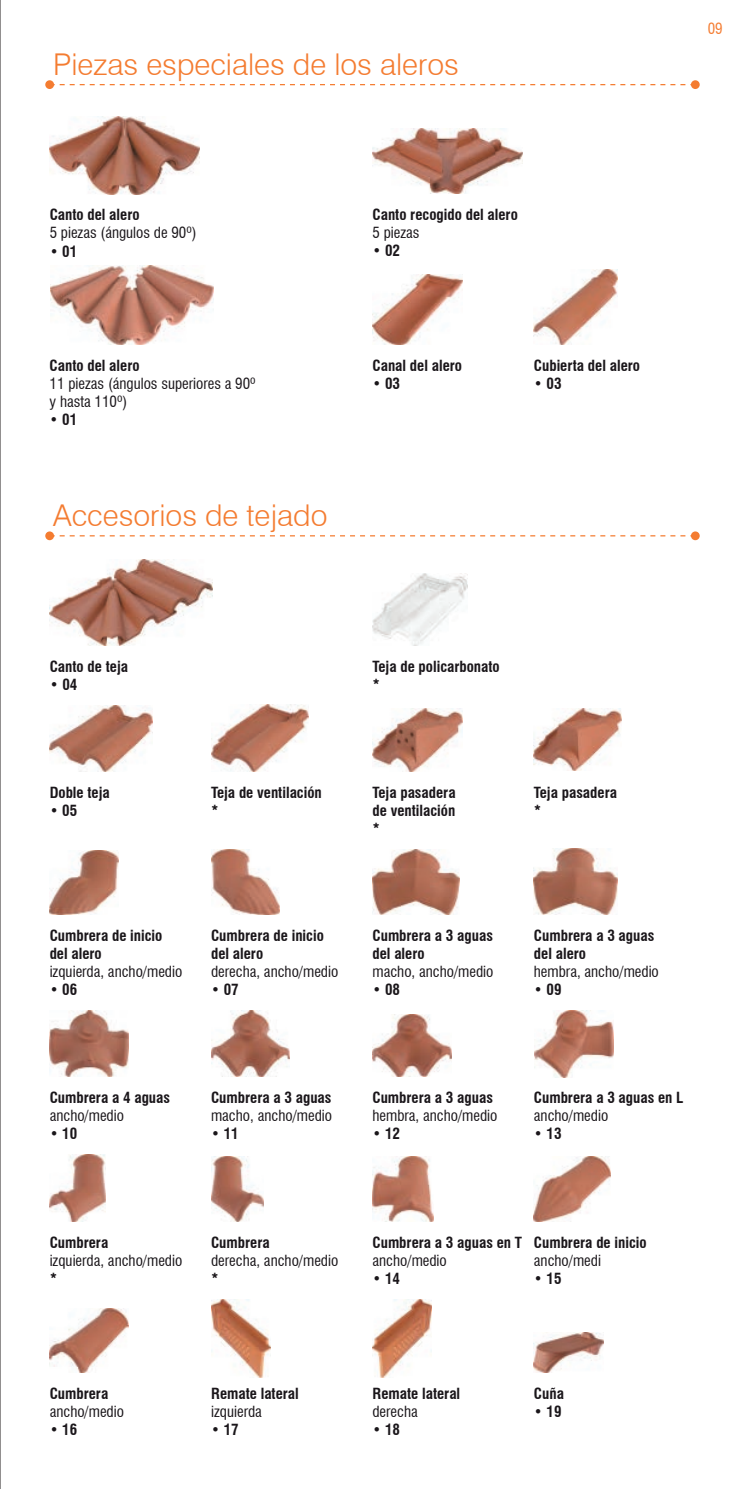
<style>
.page{position:relative;width:745px;height:1489px;background:#fff}
.page>*{position:absolute;margin:0;border:0;box-sizing:border-box;transform-origin:0 0}
.t1{font:300 30px "Swiss 721 BT";color:#f47c31}
.t2{font:700 condensed 15px/18px "Swiss 721 BT";color:#1a161a}
.t3{font:condensed 15px/18px "Swiss 721 BT";color:#1a161a}
.t4{font:condensed 15px "Swiss 721 BT";color:#f47c31}
</style>
<div class="page">
<hr style="left:0;top:0;width:1px;height:1488px;background:#231f20">
<img style="left:50px;top:265px;width:163px;height:80px">
<img style="left:50px;top:559px;width:163px;height:86px">
<img style="left:372px;top:574px;width:95px;height:71px">
<svg style="left:54px;top:535px;width:632px;height:1px"></svg>
<div style="left:45px;top:531px;width:9px;height:9px;background:#f47c31;border-radius:50%"></div>
<svg style="left:690px;top:531px;width:9px;height:9px"></svg>
<img style="left:50px;top:1010px;width:79px;height:66px">
<img style="left:211px;top:1010px;width:78px;height:66px">
<img style="left:372px;top:1014px;width:79px;height:62px">
<img style="left:534px;top:1010px;width:78px;height:66px">
<img style="left:533px;top:1156px;width:77px;height:65px">
<img style="left:49px;top:1154px;width:57px;height:67px">
<img style="left:211px;top:1156px;width:52px;height:65px">
<img style="left:372px;top:1156px;width:61px;height:65px">
<img style="left:50px;top:1308px;width:78px;height:64px">
<img style="left:533px;top:1332px;width:70px;height:40px">
<img style="left:211px;top:1299px;width:59px;height:78px">
<img style="left:372px;top:1299px;width:59px;height:78px">
<svg style="left:54px;top:84px;width:632px;height:1px"></svg>
<div style="left:45px;top:80px;width:9px;height:9px;background:#f47c31;border-radius:50%"></div>
<div style="left:690px;top:80px;width:9px;height:9px;background:#f47c31;border-radius:50%"></div>
<img style="left:372px;top:128px;width:150px;height:65px">
<img style="left:372px;top:849px;width:86px;height:65px">
<img style="left:533px;top:848px;width:84px;height:66px">
<img style="left:211px;top:849px;width:68px;height:65px">
<img style="left:50px;top:850px;width:68px;height:64px">
<img style="left:50px;top:116px;width:150px;height:78px">
<img style="left:533px;top:269px;width:83px;height:75px">
<img style="left:372px;top:275px;width:90px;height:69px">
<img style="left:50px;top:706px;width:103px;height:65px">
<img style="left:211px;top:704px;width:98px;height:67px">
<img style="left:372px;top:708px;width:90px;height:63px">
<img style="left:533px;top:708px;width:87px;height:62px">
<h1 class="t1" style="left:53px;top:46px;width:407px">Piezas especiales de los aleros</h1>
<p class="t4" style="left:707px;top:19px;width:16px">09</p>
<p class="t2" style="left:50px;top:206px;width:91px">Canto del alero</p>
<p class="t3" style="left:50px;top:224px;width:148px">5 piezas (ángulos de 90º)</p>
<p class="t2" style="left:50px;top:242px;width:29px">• 01</p>
<p class="t2" style="left:50px;top:356px;width:91px">Canto del alero</p>
<p class="t3" style="left:50px;top:374px;width:207px">11 piezas (ángulos superiores a 90º y hasta 110º)</p>
<p class="t2" style="left:50px;top:410px;width:29px">• 01</p>
<h1 class="t1" style="left:53px;top:497px;width:275px">Accesorios de tejado</h1>
<p class="t2" style="left:372px;top:206px;width:147px">Canto recogido del alero</p>
<p class="t3" style="left:372px;top:224px;width:49px">5 piezas</p>
<p class="t2" style="left:372px;top:242px;width:29px">• 02</p>
<p class="t2" style="left:372px;top:357px;width:91px">Canal del alero</p>
<p class="t2" style="left:372px;top:375px;width:29px">• 03</p>
<p class="t2" style="left:533px;top:357px;width:108px">Cubierta del alero</p>
<p class="t2" style="left:533px;top:375px;width:29px">• 03</p>
<p class="t2" style="left:50px;top:657px;width:80px">Canto de teja</p>
<p class="t2" style="left:50px;top:675px;width:29px">• 04</p>
<p class="t2" style="left:372px;top:657px;width:129px">Teja de policarbonato *</p>
<p class="t2" style="left:50px;top:783px;width:62px">Doble teja</p>
<p class="t2" style="left:50px;top:801px;width:29px">• 05</p>
<p class="t2" style="left:211px;top:783px;width:112px">Teja de ventilación *</p>
<p class="t2" style="left:372px;top:783px;width:85px;text-align:justify">Teja pasadera de ventilación *</p>
<p class="t2" style="left:533px;top:783px;width:85px">Teja pasadera *</p>
<p class="t2" style="left:50px;top:926px;width:114px">Cumbrera de inicio del alero</p>
<p class="t3" style="left:50px;top:962px;width:134px">izquierda, ancho/medio</p>
<p class="t2" style="left:50px;top:980px;width:29px">• 06</p>
<p class="t2" style="left:211px;top:926px;width:114px">Cumbrera de inicio del alero</p>
<p class="t3" style="left:211px;top:962px;width:129px">derecha, ancho/medio</p>
<p class="t2" style="left:211px;top:980px;width:29px">• 07</p>
<p class="t2" style="left:372px;top:926px;width:122px">Cumbrera a 3 aguas del alero</p>
<p class="t3" style="left:372px;top:962px;width:122px">macho, ancho/medio</p>
<p class="t2" style="left:372px;top:980px;width:29px">• 08</p>
<p class="t2" style="left:533px;top:926px;width:122px">Cumbrera a 3 aguas del alero</p>
<p class="t3" style="left:533px;top:962px;width:126px">hembra, ancho/medio</p>
<p class="t2" style="left:533px;top:980px;width:29px">• 09</p>
<p class="t2" style="left:50px;top:1088px;width:122px">Cumbrera a 4 aguas</p>
<p class="t3" style="left:50px;top:1106px;width:76px">ancho/medio</p>
<p class="t2" style="left:50px;top:1124px;width:29px">• 10</p>
<p class="t2" style="left:211px;top:1088px;width:122px">Cumbrera a 3 aguas</p>
<p class="t3" style="left:211px;top:1106px;width:122px">macho, ancho/medio</p>
<p class="t2" style="left:211px;top:1124px;width:29px">• 11</p>
<p class="t2" style="left:372px;top:1088px;width:122px">Cumbrera a 3 aguas</p>
<p class="t3" style="left:372px;top:1106px;width:126px">hembra, ancho/medio</p>
<p class="t2" style="left:372px;top:1124px;width:29px">• 12</p>
<p class="t2" style="left:533px;top:1088px;width:151px">Cumbrera a 3 aguas en L</p>
<p class="t3" style="left:533px;top:1106px;width:76px">ancho/medio</p>
<p class="t2" style="left:533px;top:1124px;width:29px">• 13</p>
<p class="t2" style="left:50px;top:1233px;width:60px">Cumbrera</p>
<p class="t3" style="left:50px;top:1251px;width:134px">izquierda, ancho/medio</p>
<p class="t2" style="left:50px;top:1269px;width:9px">*</p>
<p class="t2" style="left:211px;top:1233px;width:60px">Cumbrera</p>
<p class="t3" style="left:211px;top:1251px;width:129px">derecha, ancho/medio</p>
<p class="t2" style="left:211px;top:1269px;width:9px">*</p>
<p class="t2" style="left:372px;top:1233px;width:151px">Cumbrera a 3 aguas en T</p>
<p class="t3" style="left:372px;top:1251px;width:76px">ancho/medio</p>
<p class="t2" style="left:372px;top:1269px;width:29px">• 14</p>
<p class="t2" style="left:533px;top:1233px;width:114px">Cumbrera de inicio</p>
<p class="t3" style="left:533px;top:1251px;width:69px">ancho/medi</p>
<p class="t2" style="left:533px;top:1269px;width:29px">• 15</p>
<p class="t2" style="left:50px;top:1384px;width:60px">Cumbrera</p>
<p class="t3" style="left:50px;top:1402px;width:76px">ancho/medio</p>
<p class="t2" style="left:50px;top:1420px;width:29px">• 16</p>
<p class="t2" style="left:211px;top:1384px;width:89px">Remate lateral</p>
<p class="t3" style="left:211px;top:1402px;width:52px">izquierda</p>
<p class="t2" style="left:211px;top:1420px;width:29px">• 17</p>
<p class="t2" style="left:372px;top:1384px;width:89px">Remate lateral</p>
<p class="t3" style="left:372px;top:1402px;width:47px">derecha</p>
<p class="t2" style="left:372px;top:1420px;width:29px">• 18</p>
<p class="t2" style="left:533px;top:1384px;width:32px">Cuña</p>
<p class="t2" style="left:533px;top:1402px;width:29px">• 19</p>
</div>
